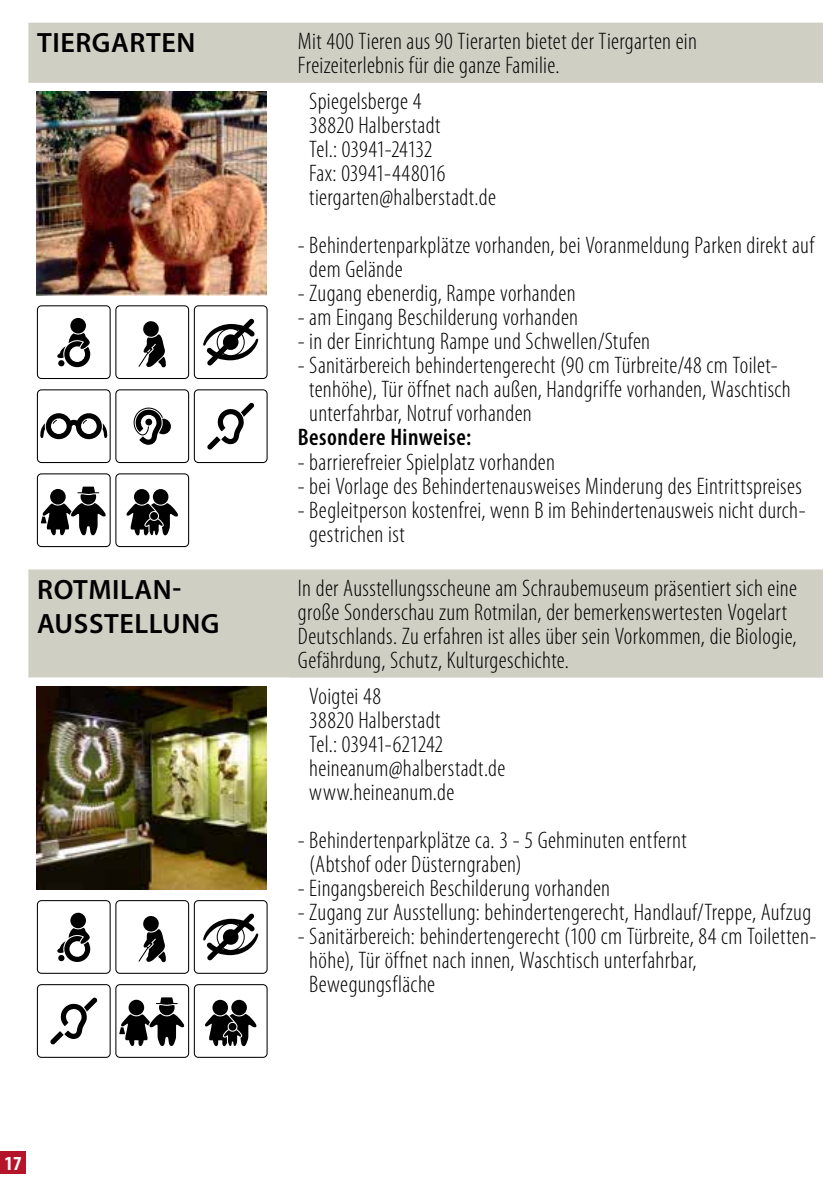
<style>
.page{position:relative;width:840px;height:1191px;background:#fff}
.page>*{position:absolute;margin:0;border:0;box-sizing:border-box;transform-origin:0 0}
.t1{font:600 28px/33.6px "Myriad Pro";letter-spacing:.02em;color:#000}
.t2{font:300 condensed 24px/24px "Myriad Pro";letter-spacing:.01em;color:#000}
.t3{font:600 condensed 24px "Myriad Pro";letter-spacing:.02em;color:#000}
.t4{font:700 condensed 20px "Myriad Pro";color:#fff}
</style>
<div class="page">
<div style="left:0;top:1151px;width:26px;height:23px;background:#b5152b"></div>
<div style="left:28px;top:23px;width:794px;height:60px;background:#d0cfc4"></div>
<img style="left:37px;top:91px;width:229px;height:204px">
<svg style="left:37px;top:305px;width:230px;height:74px"></svg>
<svg style="left:37px;top:389px;width:230px;height:74px"></svg>
<svg style="left:37px;top:473px;width:152px;height:74px"></svg>
<div style="left:28px;top:569px;width:794px;height:108px;background:#d0cfc4"></div>
<svg style="left:28px;top:677px;width:261px;height:381px"></svg>
<img style="left:37px;top:686px;width:229px;height:203px">
<svg style="left:37px;top:900px;width:230px;height:73px"></svg>
<svg style="left:37px;top:984px;width:230px;height:73px"></svg>
<p class="t1" style="left:37px;top:25px;width:160px">TI ERGARTEN</p>
<p class="t2" style="left:298px;top:30px;width:400px">Mit 400 Tieren aus 90 Tierarten bietet der Tiergarten ein<br>Freizeiterlebnis für die ganze Familie.</p>
<p class="t2" style="left:309px;top:90px;width:188px">Spiegelsberge 4<br>38820 Halberstadt<br>Tel.: 03941-24132<br>Fax: 03941-448016 tiergarten@halberstadt.de</p>
<p class="t2" style="left:309px;top:234px;width:506px;text-indent:-11px">- Behindertenparkplätze vorhanden, bei Voranmeldung Parken direkt auf dem Gelände</p>
<p class="t2" style="left:298px;top:282px;width:279px">- Zugang ebenerdig, Rampe vorhanden</p>
<p class="t2" style="left:298px;top:306px;width:281px">- am Eingang Beschilderung vorhanden</p>
<p class="t2" style="left:298px;top:330px;width:353px">- in der Einrichtung Rampe und Schwellen/Stufen</p>
<p class="t2" style="left:309px;top:354px;width:483px;text-indent:-11px">- Sanitärbereich behindertengerecht (90 cm Türbreite/48 cm Toilet&shy;tenhöhe), Tür öffnet nach außen, Handgriffe vorhanden, Waschtisch unterfahrbar, Notruf vorhanden</p>
<p class="t3" style="left:298px;top:423px;width:175px">Besondere Hinweise:</p>
<p class="t2" style="left:298px;top:450px;width:258px">- barrierefreier Spielplatz vorhanden</p>
<p class="t2" style="left:298px;top:474px;width:505px">- bei Vorlage des Behindertenausweises Minderung des Eintrittspreises</p>
<p class="t2" style="left:309px;top:498px;width:497px;text-indent:-11px">- Begleitperson kostenfrei, wenn B im Behindertenausweis nicht durch&shy;gestrichen ist</p>
<p class="t1" style="left:37px;top:572px;width:184px">ROTMILAN-<br>AUSSTELLUNG</p>
<p class="t2" style="left:298px;top:576px;width:500px">In der Ausstellungsscheune am Schraubemuseum präsentiert sich eine große Sonderschau zum Rotmilan, der bemerkenswertesten Vogelart Deutschlands. Zu erfahren ist alles über sein Vorkommen, die Biologie, Gefährdung, Schutz, Kulturgeschichte.</p>
<p class="t2" style="left:309px;top:685px;width:197px">Voigtei 48<br>38820 Halberstadt<br>Tel.: 03941-621242 heineanum@halberstadt.de www.heineanum.de</p>
<p class="t2" style="left:309px;top:829px;width:379px;text-indent:-11px">- Behindertenparkplätze ca. 3 - 5 Gehminuten entfernt (Abtshof oder Düsterngraben)</p>
<p class="t2" style="left:298px;top:877px;width:313px">- Eingangsbereich Beschilderung vorhanden</p>
<p class="t2" style="left:298px;top:901px;width:514px">- Zugang zur Ausstellung: behindertengerecht, Handlauf/Treppe, Aufzug</p>
<p class="t2" style="left:309px;top:925px;width:508px;text-indent:-11px">- Sanitärbereich: behindertengerecht (100 cm Türbreite, 84 cm Toiletten&shy;höhe), Tür öffnet nach innen, Waschtisch unterfahrbar,<br>Bewegungsfläche</p>
<p class="t4" style="left:5px;top:1151px;width:19px">17</p>
</div>
